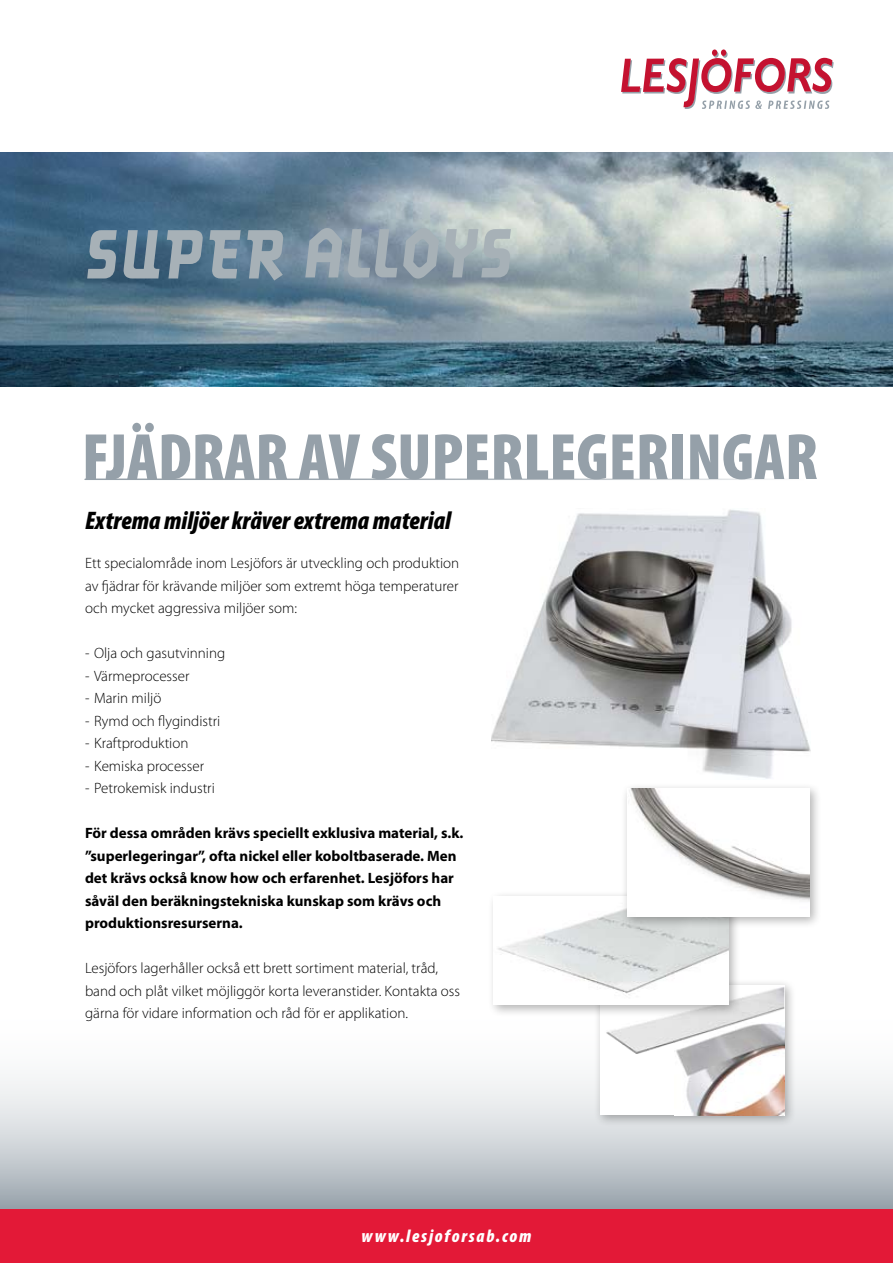
<style>
.page{position:relative;width:893px;height:1263px;background:#fff}
.page>*{position:absolute;margin:0;border:0;box-sizing:border-box;transform-origin:0 0}
.t1{font:900 condensed 66px "Myriad Pro";color:#95a0a9}
.t2{font:italic 900 condensed 25.5px "Myriad Pro";color:#000}
.t3{font:italic 900 condensed 18px "Myriad Pro";letter-spacing:.1em;color:#fff}
.t4{font:300 15px/22.5px "Myriad Pro";color:#000;text-align:justify}
.t5{font:700 15px/22.5px "Myriad Pro";color:#000}
</style>
<div class="page">
<svg style="left:0;top:1077px;width:893px;height:133px;background:#cbcfd3"></svg>
<div style="left:0;top:1210px;width:893px;height:53px;background:#e31937"></div>
<svg style="left:621px;top:49px;width:213px;height:60px"></svg>
<img style="left:0;top:153px;width:893px;height:233px">
<svg style="left:87px;top:230px;width:30px;height:48px"></svg>
<svg style="left:123px;top:230px;width:36px;height:48px;background:#7d91a0"></svg>
<svg style="left:167px;top:230px;width:36px;height:48px;background:#7d92a0"></svg>
<svg style="left:209px;top:230px;width:32px;height:48px;background:#879ba8"></svg>
<svg style="left:247px;top:230px;width:37px;height:50px;background:#8d9eaa"></svg>
<svg style="left:305px;top:227px;width:92px;height:50px;background:#92a0ac"></svg>
<svg style="left:403px;top:227px;width:36px;height:53px;background:#98a5af"></svg>
<svg style="left:445px;top:229px;width:66px;height:48px;background:#a3b0b5"></svg>
<img style="left:492px;top:509px;width:318px;height:270px">
<div style="left:594px;top:978px;width:202px;height:148px;background:#000;opacity:.3"></div>
<div style="left:600px;top:985px;width:184px;height:130px;background:#fff"></div>
<img style="left:678px;top:1055px;width:106px;height:60px">
<img style="left:606px;top:987px;width:178px;height:68px">
<div style="left:487px;top:890px;width:253px;height:127px;background:#000;opacity:.3"></div>
<img style="left:493px;top:896px;width:236px;height:109px">
<div style="left:621px;top:782px;width:200px;height:146px;background:#000;opacity:.3"></div>
<img style="left:627px;top:788px;width:183px;height:129px">
<h1 class="t1" style="left:82px;top:415px;width:737px">FJÄDRAR AV SUPERLEGERINGAR</h1>
<h2 class="t2" style="left:85px;top:505px;width:368px">Extrema miljöer kräver extrema material</h2>
<p class="t4" style="left:85px;top:552px;width:376px">Ett specialområde inom Lesjöfors är utveckling och produktion av fjädrar för krävande miljöer som extremt höga temperaturer och mycket aggressiva miljöer som:</p>
<p class="t4" style="left:85px;top:642px;width:142px">- Olja och gasutvinning</p>
<p class="t4" style="left:85px;top:664px;width:106px">- Värmeprocesser</p>
<p class="t4" style="left:85px;top:687px;width:78px">- Marin miljö</p>
<p class="t4" style="left:85px;top:709px;width:137px">- Rymd och flygindistri</p>
<p class="t4" style="left:85px;top:732px;width:105px">- Kraftproduktion</p>
<p class="t4" style="left:85px;top:754px;width:121px">- Kemiska processer</p>
<p class="t4" style="left:85px;top:777px;width:131px">- Petrokemisk industri</p>
<p class="t5" style="left:85px;top:821px;width:380px">För dessa områden krävs speciellt exklusiva material, s.k. ”superlegeringar”, ofta nickel eller koboltbaserade. Men det krävs också know how och erfarenhet. Lesjöfors har såväl den beräkningstekniska kunskap som krävs och produktionsresurserna.</p>
<p class="t4" style="left:85px;top:957px;width:376px;text-align:left">Lesjöfors lagerhåller också ett brett sortiment material, tråd, band och plåt vilket möjliggör korta leveranstider. Kontakta oss gärna för vidare information och råd för er applikation.</p>
<p class="t3" style="left:361px;top:1224px;width:172px">www.lesjoforsab.com</p>
</div>
